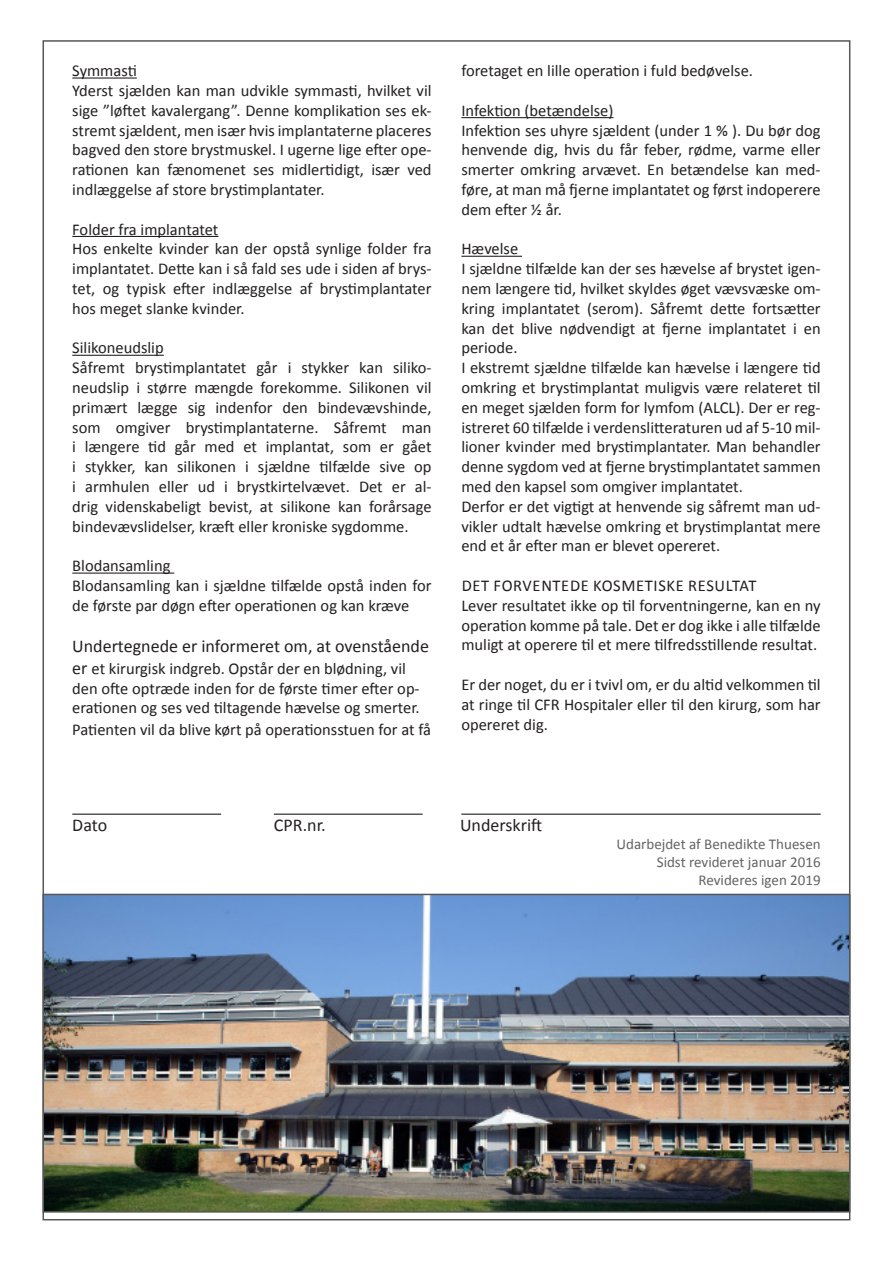
<style>
.page{position:relative;width:893px;height:1263px;background:#fff}
.page>*{position:absolute;margin:0;border:0;box-sizing:border-box;transform-origin:0 0}
.t1{font:18px "Calibri";color:#231f20}
.t2{font:16.5px/19.8px "Calibri";color:#231f20;text-align:justify}
.t3{font:16.5px "Calibri";letter-spacing:.04em;color:#231f20}
.t4{font:15px/18px "Calibri";color:#636366;text-align:right}
.s1{font-size:18px}
</style>
<div class="page">
<img style="left:46px;top:897px;width:801px;height:312px">
<div style="left:43px;top:894px;width:807px;height:318px;border:2px solid #575755"></div>
<hr style="left:72px;top:77px;width:65px;height:2px;background:#231f20">
<hr style="left:72px;top:236px;width:146px;height:1px;background:#231f20">
<hr style="left:72px;top:355px;width:92px;height:1px;background:#231f20">
<hr style="left:72px;top:572px;width:102px;height:2px;background:#231f20">
<hr style="left:72px;top:813px;width:149px;height:2px;background:#575755">
<hr style="left:274px;top:813px;width:149px;height:2px;background:#575755">
<hr style="left:461px;top:813px;width:360px;height:2px;background:#575755">
<hr style="left:461px;top:117px;width:152px;height:1px;background:#231f20">
<hr style="left:461px;top:256px;width:61px;height:1px;background:#231f20">
<p class="t2" style="left:72px;top:61px;width:66px">Symmasti</p>
<p class="t2" style="left:72px;top:81px;width:361px">Yderst sjælden kan man udvikle symmasti, hvilket vil sige ”løftet kavalergang”. Denne komplikation ses ek&shy;stremt sjældent, men især hvis implantaterne placeres bagved den store brystmuskel. I ugerne lige efter ope&shy;rationen kan fænomenet ses midlertidigt, især ved indlæggelse af store brystimplantater.</p>
<p class="t2" style="left:72px;top:219px;width:148px">Folder fra implantatet</p>
<p class="t2" style="left:72px;top:239px;width:361px">Hos enkelte kvinder kan der opstå synlige folder fra implantatet. Dette kan i så fald ses ude i siden af brys&shy;tet, og typisk efter indlæggelse af brystimplantater hos meget slanke kvinder.</p>
<p class="t2" style="left:72px;top:338px;width:93px">Silikoneudslip</p>
<p class="t2" style="left:72px;top:358px;width:361px">Såfremt brystimplantatet går i stykker kan siliko&shy;neudslip i større mængde forekomme. Silikonen vil primært lægge sig indenfor den bindevævshinde, som omgiver brystimplantaterne. Såfremt man i længere tid går med et implantat, som er gået i stykker, kan silikonen i sjældne tilfælde sive op i armhulen eller ud i brystkirtelvævet. Det er al&shy;drig videnskabeligt bevist, at silikone kan forårsage bindevævslidelser, kræft eller kroniske sygdomme.</p>
<p class="t2" style="left:72px;top:556px;width:100px">Blodansamling</p>
<p class="t2" style="left:72px;top:576px;width:361px">Blodansamling kan i sjældne tilfælde opstå inden for de første par døgn efter operationen og kan kræve</p>
<p class="t1" style="left:72px;top:635px;width:358px">Undertegnede er informeret om, at ovenstående</p>
<p class="t2" style="left:72px;top:658px;width:349px;text-align:left"><span class="s1">er</span> et kirurgisk indgreb. Opstår der en blødning, vil den ofte optræde inden for de første timer efter op&shy;erationen og ses ved tiltagende hævelse og smerter.</p>
<p class="t2" style="left:72px;top:720px;width:360px">Patienten vil da blive kørt på operationsstuen for at få</p>
<p class="t2" style="left:461px;top:61px;width:293px">foretaget en lille operation i fuld bedøvelse.</p>
<p class="t2" style="left:461px;top:100px;width:154px">Infektion (betændelse)</p>
<p class="t2" style="left:461px;top:120px;width:361px">Infektion ses uhyre sjældent (under 1 % ). Du bør dog henvende dig, hvis du får feber, rødme, varme eller smerter omkring arvævet. En betændelse kan med&shy;føre, at man må fjerne implantatet og først indoperere dem efter ½ år.</p>
<p class="t2" style="left:461px;top:239px;width:58px">Hævelse</p>
<p class="t2" style="left:461px;top:259px;width:361px">I sjældne tilfælde kan der ses hævelse af brystet igen&shy;nem længere tid, hvilket skyldes øget vævsvæske om&shy;kring implantatet (serom). Såfremt dette fortsætter kan det blive nødvendigt at fjerne implantatet i en periode.</p>
<p class="t2" style="left:461px;top:358px;width:361px">I ekstremt sjældne tilfælde kan hævelse i længere tid omkring et brystimplantat muligvis være relateret til en meget sjælden form for lymfom (ALCL). Der er reg&shy;istreret 60 tilfælde i verdenslitteraturen ud af 5-10 mil&shy;lioner kvinder med brystimplantater. Man behandler denne sygdom ved at fjerne brystimplantatet sammen med den kapsel som omgiver implantatet.</p>
<p class="t2" style="left:461px;top:496px;width:361px">Derfor er det vigtigt at henvende sig såfremt man ud&shy;vikler udtalt hævelse omkring et brystimplantat mere end et år efter man er blevet opereret.</p>
<p class="t3" style="left:462px;top:575px;width:296px">DET FORVENTEDE KOSMETISKE RESULTAT</p>
<p class="t2" style="left:461px;top:595px;width:361px">Lever resultatet ikke op til forventningerne, kan en ny operation komme på tale. Det er dog ikke i alle tilfælde muligt at operere til et mere tilfredsstillende resultat.</p>
<p class="t2" style="left:461px;top:675px;width:361px">Er der noget, du er i tvivl om, er du altid velkommen til at ringe til CFR Hospitaler eller til den kirurg, som har opereret dig.</p>
<p class="t1" style="left:72px;top:814px;width:36px">Dato</p>
<p class="t1" style="left:274px;top:814px;width:53px">CPR.nr.</p>
<p class="t1" style="left:460px;top:814px;width:84px">Underskrift</p>
<p class="t4" style="left:617px;top:835px;width:206px">Udarbejdet af Benedikte Thuesen<br>Sidst revideret januar 2016</p>
<p class="t4" style="left:699px;top:871px;width:124px">Revideres igen 2019</p>
</div>
